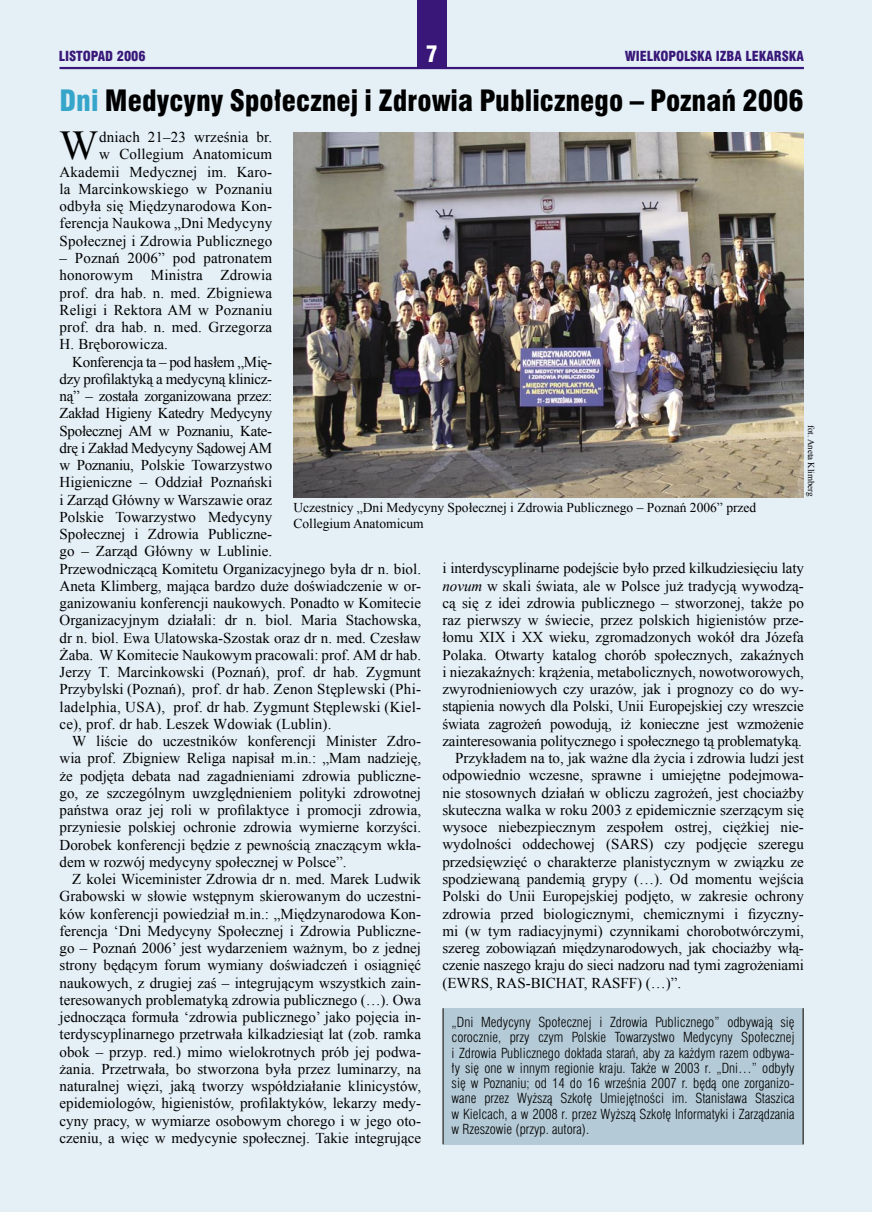
<style>
.page{position:relative;width:872px;height:1212px;background:#e4eff6}
.page>*{position:absolute;margin:0;border:0;box-sizing:border-box;transform-origin:0 0}
.t1{font:41.1px "Times New Roman";color:#000}
.t2{font:27px "Swis 721 Blk Cn PL";color:#000}
.t3{font:21px "Swis 721 Blk Cn PL";color:#fff}
.t4{font:15px/17.2px "Times New Roman";color:#000;text-align:justify}
.t5{font:13.5px "Times New Roman";color:#000}
.t6{font:12.75px/15.3px "Swis 721 Lt Cn PL";color:#000;text-align:justify}
.t7{font:12.75px "Swis 721 Blk Cn PL";color:#381778}
.t8{font:9px "Times New Roman";color:#000}
.s1{color:#36a5ca}
.s2{font-style:italic}
</style>
<div class="page">
<img style="left:293px;top:133px;width:511px;height:364px">
<div style="left:443px;top:1008px;width:360px;height:136px;background:#b4cad6"></div>
<hr style="left:442px;top:1008px;width:2px;height:136px;background:#484848">
<hr style="left:802px;top:1008px;width:2px;height:136px;background:#484848">
<div style="left:417px;top:0;width:29px;height:68px;background:#381778"></div>
<hr style="left:60px;top:67px;width:744px;height:2px;background:#381778">
<p class="t7" style="left:59px;top:48px;width:89px">LISTOPAD 2006</p>
<p class="t3" style="left:426px;top:40px;width:13px">7</p>
<p class="t7" style="left:625px;top:48px;width:181px">WIELKOPOLSKA IZBA LEKARSKA</p>
<p class="t2" style="left:60px;top:83px;width:746px"><span class="s1">Dni</span> Medycyny Społecznej i Zdrowia Publicznego – Poznań 2006</p>
<p class="t4" style="left:60px;top:128px;width:214px;text-align:right">dniach 21–23 września br.<br>w Collegium Anatomicum<br>Akademii Medycznej im. Karo&shy;la Marcinkowskiego w Poznaniu odbyła się Międzynarodowa Kon&shy;ferencja Naukowa „Dni Medycyny<br>Społecznej i Zdrowia Publicznego</p>
<p class="t4" style="left:60px;top:249px;width:214px">– Poznań 2006” pod patronatem honorowym Ministra Zdrowia prof. dra hab. n. med. Zbigniewa Religi i Rektora AM w Poznaniu prof. dra hab. n. med. Grzegorza H. Bręborowicza.</p>
<p class="t4" style="left:60px;top:353px;width:363px;text-align:left;text-indent:13px">Konferencja ta – pod hasłem „Mię-<br>dzy profilaktyką a medycyną klinicz-<br>ną” – została zorganizowana przez:<br>Zakład Higieny Katedry Medycyny<br>Społecznej AM w Poznaniu, Kate-<br>drę i Zakład Medycyny Sądowej AM<br>w Poznaniu, Polskie Towarzystwo<br>Higieniczne – Oddział Poznański<br>i Zarząd Główny w Warszawie oraz<br>Polskie Towarzystwo Medycyny<br>Społecznej i Zdrowia Publiczne-<br>go – Zarząd Główny w Lublinie.<br>Przewodniczącą Komitetu Organizacyjnego była dr n. biol.<br>Aneta Klimberg, mająca bardzo duże doświadczenie w or&shy;ganizowaniu konferencji naukowych. Ponadto w Komitecie Organizacyjnym działali: dr n. biol. Maria Stachowska, dr n. biol. Ewa Ulatowska-Szostak oraz dr n. med. Czesław Żaba. W Komitecie Naukowym pracowali: prof. AM dr hab.<br>Jerzy T. Marcinkowski (Poznań), prof. dr hab. Zygmunt Przybylski (Poznań), prof. dr hab. Zenon Stęplewski (Phi&shy;ladelphia, USA), prof. dr hab. Zygmunt Stęplewski (Kiel&shy;ce), prof. dr hab. Leszek Wdowiak (Lublin).</p>
<p class="t4" style="left:60px;top:732px;width:363px;text-indent:13px">W liście do uczestników konferencji Minister Zdro&shy;wia prof. Zbigniew Religa napisał m.in.: „Mam nadzieję, że podjęta debata nad zagadnieniami zdrowia publiczne&shy;go, ze szczególnym uwzględnieniem polityki zdrowotnej państwa oraz jej roli w profilaktyce i promocji zdrowia, przyniesie polskiej ochronie zdrowia wymierne korzyści.<br>Dorobek konferencji będzie z pewnością znaczącym wkła&shy;dem w rozwój medycyny społecznej w Polsce”.</p>
<p class="t4" style="left:60px;top:870px;width:363px;text-indent:13px">Z kolei Wiceminister Zdrowia dr n. med. Marek Ludwik Grabowski w słowie wstępnym skierowanym do uczestni&shy;ków konferencji powiedział m.in.: „Międzynarodowa Kon&shy;ferencja ‘Dni Medycyny Społecznej i Zdrowia Publiczne&shy;go – Poznań 2006’ jest wydarzeniem ważnym, bo z jednej strony będącym forum wymiany doświadczeń i osiągnięć naukowych, z drugiej zaś – integrującym wszystkich zain&shy;teresowanych problematyką zdrowia publicznego (…). Owa jednocząca formuła ‘zdrowia publicznego’ jako pojęcia in&shy;terdyscyplinarnego przetrwała kilkadziesiąt lat (zob. ramka obok – przyp. red.) mimo wielokrotnych prób jej podwa&shy;żania. Przetrwała, bo stworzona była przez luminarzy, na naturalnej więzi, jaką tworzy współdziałanie klinicystów, epidemiologów, higienistów, profilaktyków, lekarzy medy&shy;cyny pracy, w wymiarze osobowym chorego i w jego oto&shy;czeniu, a więc w medycynie społecznej. Takie integrujące</p>
<p class="t1" style="left:60px;top:118px;width:40px">W</p>
<p class="t8" style="left:817px;top:425px;width:74px;rotate:90deg">fot. Aneta Klimberg</p>
<p class="t5" style="left:293px;top:499px;width:464px">Uczestnicy „Dni Medycyny Społecznej i Zdrowia Publicznego – Poznań 2006” przed</p>
<p class="t5" style="left:293px;top:515px;width:132px">Collegium Anatomicum</p>
<p class="t4" style="left:442px;top:559px;width:363px">i interdyscyplinarne podejście było przed kilkudziesięciu laty <span class="s2">novum</span> w skali świata, ale w Polsce już tradycją wywodzą&shy;cą się z idei zdrowia publicznego – stworzonej, także po raz pierwszy w świecie, przez polskich higienistów prze&shy;łomu XIX i XX wieku, zgromadzonych wokół dra Józefa Polaka. Otwarty katalog chorób społecznych, zakaźnych i niezakaźnych: krążenia, metabolicznych, nowotworowych, zwyrodnieniowych czy urazów, jak i prognozy co do wy&shy;stąpienia nowych dla Polski, Unii Europejskiej czy wreszcie świata zagrożeń powodują, iż konieczne jest wzmożenie zainteresowania politycznego i społecznego tą problematyką.</p>
<p class="t4" style="left:442px;top:749px;width:363px;text-indent:13px">Przykładem na to, jak ważne dla życia i zdrowia ludzi jest odpowiednio wczesne, sprawne i umiejętne podejmowa&shy;nie stosownych działań w obliczu zagrożeń, jest chociażby skuteczna walka w roku 2003 z epidemicznie szerzącym się wysoce niebezpiecznym zespołem ostrej, ciężkiej nie&shy;wydolności oddechowej (SARS) czy podjęcie szeregu przedsięwzięć o charakterze planistycznym w związku ze spodziewaną pandemią grypy (…). Od momentu wejścia Polski do Unii Europejskiej podjęto, w zakresie ochrony zdrowia przed biologicznymi, chemicznymi i fizyczny&shy;mi (w tym radiacyjnymi) czynnikami chorobotwórczymi, szereg zobowiązań międzynarodowych, jak chociażby włą&shy;czenie naszego kraju do sieci nadzoru nad tymi zagrożeniami (EWRS, RAS-BICHAT, RASFF) (…)”.</p>
<p class="t6" style="left:451px;top:1014px;width:344px">„Dni Medycyny Społecznej i Zdrowia Publicznego” odbywają się corocznie, przy czym Polskie Towarzystwo Medycyny Społecznej i Zdrowia Publicznego dokłada starań, aby za każdym razem odbywa&shy;ły się one w innym regionie kraju. Także w 2003 r. „Dni…” odbyły się w Poznaniu; od 14 do 16 września 2007 r. będą one zorganizo&shy;wane przez Wyższą Szkołę Umiejętności im. Stanisława Staszica w Kielcach, a w 2008 r. przez Wyższą Szkołę Informatyki i Zarządzania w Rzeszowie (przyp. autora).</p>
</div>
